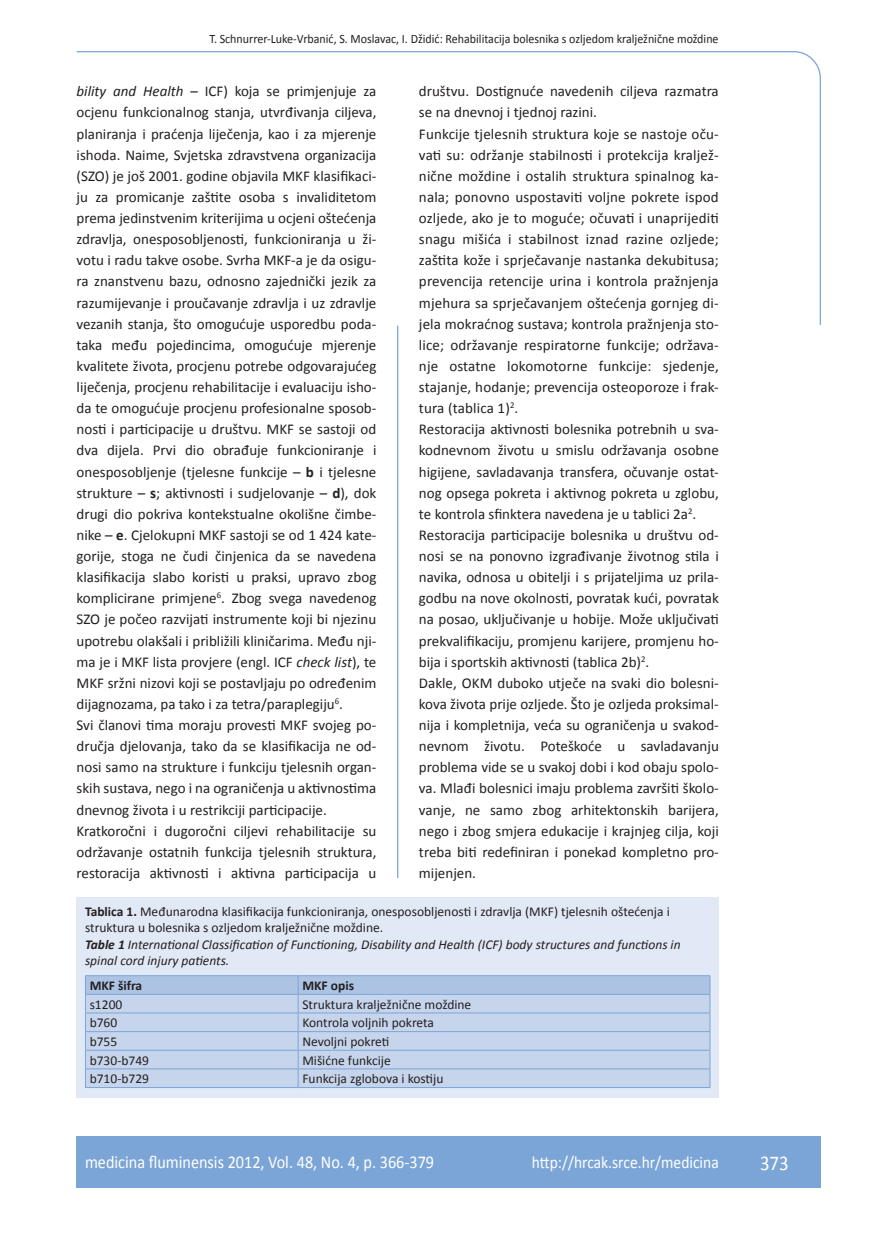
<style>
.page{position:relative;width:872px;height:1234px;background:#fff}
.page>*{position:absolute;margin:0;border:0;box-sizing:border-box;transform-origin:0 0}
.t1{font:21px "Calibri";color:#fff;scale:.9 1}
.t2{font:18px "Calibri";color:#fff;scale:.9 1}
.t3{font:17.25px "Calibri";color:#fff;scale:.9 1}
.osnovni_tekst{font:15px/21.1px "Calibri";color:#231f20;text-align:justify}
.potpis_slika{font:13.5px/16.5px "Calibri";color:#231f20}
.tablica{font:13.5px "Calibri";color:#231f20}
.tablica-2{font:700 13.5px "Calibri";color:#231f20}
.glava{font:12.75px "Calibri";color:#231f20;scale:.94 1}
.s1{font-style:italic}
.s2{font-weight:700}
.s3{font-weight:700;font-style:italic}
</style>
<div class="page">
<svg style="left:76px;top:51px;width:745px;height:275px"></svg>
<hr style="left:397px;top:325px;width:1px;height:552px;background:#7ca5d7">
<div style="left:77px;top:1135px;width:744px;height:51px;background:#7ca5d7"></div>
<div style="left:77px;top:896px;width:642px;height:201px;background:#e1e9f6"></div>
<svg style="left:85px;top:975px;width:625px;height:111px;background:#bdcfe9"></svg>
<hr style="left:85px;top:1086px;width:213px;height:1px;background:#7ca5d7">
<hr style="left:298px;top:1086px;width:412px;height:1px;background:#7ca5d7">
<p class="glava" style="left:209px;top:30px;width:543px">T. Schnurrer-Luke-Vrbanić, S. Moslavac, I. Džidić: Rehabilitacija bolesnika s ozljedom kralježnične moždine</p>
<p class="osnovni_tekst" style="left:77px;top:80px;width:301px"><span class="s1">bility and Health</span> – ICF) koja se primjenjuje za ocjenu funkcionalnog stanja, utvrđivanja ciljeva, planiranja i praćenja liječenja, kao i za mjerenje ishoda. Naime, Svjetska zdravstvena organizacija (SZO) je još 2001. godine objavila MKF klasifikaci&shy;ju za promicanje zaštite osoba s invaliditetom prema jedinstvenim kriterijima u ocjeni oštećenja zdravlja, onesposobljenosti, funkcioniranja u ži&shy;votu i radu takve osobe. Svrha MKF-a je da osigu&shy;ra znanstvenu bazu, odnosno zajednički jezik za razumijevanje i proučavanje zdravlja i uz zdravlje vezanih stanja, što omogućuje usporedbu poda&shy;taka među pojedincima, omogućuje mjerenje kvalitete života, procjenu potrebe odgovarajućeg liječenja, procjenu rehabilitacije i evaluaciju isho&shy;da te omogućuje procjenu profesionalne sposob&shy;nosti i participacije u društvu. MKF se sastoji od dva dijela. Prvi dio obrađuje funkcioniranje i onesposobljenje (tjelesne funkcije – <span class="s2">b</span> i tjelesne strukture – <span class="s2">s</span>; aktivnosti i sudjelovanje – <span class="s2">d</span>), dok drugi dio pokriva kontekstualne okolišne čimbe&shy;nike – <span class="s2">e</span>. Cjelokupni MKF sastoji se od 1 424 kate&shy;gorije, stoga ne čudi činjenica da se navedena klasifikacija slabo koristi u praksi, upravo zbog komplicirane primjene<sup>6</sup>. Zbog svega navedenog SZO je počeo razvijati instrumente koji bi njezinu upotrebu olakšali i približili kliničarima. Među nji&shy;ma je i MKF lista provjere (engl. ICF <span class="s1">check list</span>), te MKF sržni nizovi koji se postavljaju po određenim dijagnozama, pa tako i za tetra/paraplegiju<sup>6</sup>.</p>
<p class="osnovni_tekst" style="left:77px;top:713px;width:301px">Svi članovi tima moraju provesti MKF svojeg po&shy;dručja djelovanja, tako da se klasifikacija ne od&shy;nosi samo na strukture i funkciju tjelesnih organ&shy;skih sustava, nego i na ograničenja u aktivnostima dnevnog života i u restrikciji participacije.</p>
<p class="osnovni_tekst" style="left:77px;top:819px;width:301px">Kratkoročni i dugoročni ciljevi rehabilitacije su održavanje ostatnih funkcija tjelesnih struktura, restoracija aktivnosti i aktivna participacija u</p>
<p class="osnovni_tekst" style="left:419px;top:80px;width:301px">društvu. Dostignuće navedenih ciljeva razmatra se na dnevnoj i tjednoj razini.</p>
<p class="osnovni_tekst" style="left:419px;top:122px;width:301px">Funkcije tjelesnih struktura koje se nastoje oču&shy;vati su: održanje stabilnosti i protekcija kraljež&shy;nične moždine i ostalih struktura spinalnog ka&shy;nala; ponovno uspostaviti voljne pokrete ispod ozljede, ako je to moguće; očuvati i unaprijediti snagu mišića i stabilnost iznad razine ozljede; zaštita kože i sprječavanje nastanka dekubitusa; prevencija retencije urina i kontrola pražnjenja mjehura sa sprječavanjem oštećenja gornjeg di&shy;jela mokraćnog sustava; kontrola pražnjenja sto&shy;lice; održavanje respiratorne funkcije; održava&shy;nje ostatne lokomotorne funkcije: sjedenje, stajanje, hodanje; prevencija osteoporoze i frak&shy;tura (tablica 1)<sup>2</sup>.</p>
<p class="osnovni_tekst" style="left:419px;top:418px;width:301px">Restoracija aktivnosti bolesnika potrebnih u sva&shy;kodnevnom životu u smislu održavanja osobne higijene, savladavanja transfera, očuvanje ostat&shy;nog opsega pokreta i aktivnog pokreta u zglobu, te kontrola sfinktera navedena je u tablici 2a<sup>2</sup>.</p>
<p class="osnovni_tekst" style="left:419px;top:523px;width:301px">Restoracija participacije bolesnika u društvu od&shy;nosi se na ponovno izgrađivanje životnog stila i navika, odnosa u obitelji i s prijateljima uz prila&shy;godbu na nove okolnosti, povratak kući, povratak na posao, uključivanje u hobije. Može uključivati prekvalifikaciju, promjenu karijere, promjenu ho&shy;bija i sportskih aktivnosti (tablica 2b)<sup>2</sup>.</p>
<p class="osnovni_tekst" style="left:419px;top:671px;width:301px">Dakle, OKM duboko utječe na svaki dio bolesni&shy;kova života prije ozljede. Što je ozljeda proksimal&shy;nija i kompletnija, veća su ograničenja u svakod&shy;nevnom životu. Poteškoće u savladavanju problema vide se u svakoj dobi i kod obaju spolo&shy;va. Mlađi bolesnici imaju problema završiti školo&shy;vanje, ne samo zbog arhitektonskih barijera, nego i zbog smjera edukacije i krajnjeg cilja, koji treba biti redefiniran i ponekad kompletno pro&shy;mijenjen.</p>
<p class="potpis_slika" style="left:85px;top:901px;width:597px"><span class="s2">Tablica 1.</span> Međunarodna klasifikacija funkcioniranja, onesposobljenosti i zdravlja (MKF) tjelesnih oštećenja i struktura u bolesnika s ozljedom kralježnične moždine.<br><span class="s3">Table 1</span> <span class="s1">International Classification of Functioning, Disability and Health (ICF) body structures and functions in spinal cord injury patients.</span></p>
<p class="tablica-2" style="left:90px;top:976px;width:54px">MKF šifra</p>
<p class="tablica-2" style="left:302px;top:976px;width:53px">MKF opis</p>
<p class="tablica" style="left:90px;top:995px;width:34px">s1200</p>
<p class="tablica" style="left:302px;top:995px;width:170px">Struktura kralježnične moždine</p>
<p class="tablica" style="left:90px;top:1014px;width:29px">b760</p>
<p class="tablica" style="left:302px;top:1014px;width:133px">Kontrola voljnih pokreta</p>
<p class="tablica" style="left:90px;top:1032px;width:29px">b755</p>
<p class="tablica" style="left:302px;top:1032px;width:89px">Nevoljni pokreti</p>
<p class="tablica" style="left:90px;top:1051px;width:61px">b730-b749</p>
<p class="tablica" style="left:302px;top:1051px;width:90px">Mišićne funkcije</p>
<p class="tablica" style="left:90px;top:1070px;width:61px">b710-b729</p>
<p class="tablica" style="left:302px;top:1070px;width:143px">Funkcija zglobova i kostiju</p>
<p class="t2" style="left:85px;top:1150px;width:389px">medicina fluminensis 2012, Vol. 48, No. 4, p. 366-379</p>
<p class="t3" style="left:532px;top:1151px;width:209px">http://hrcak.srce.hr/medicina</p>
<p class="t1" style="left:760px;top:1149px;width:33px">373</p>
</div>
